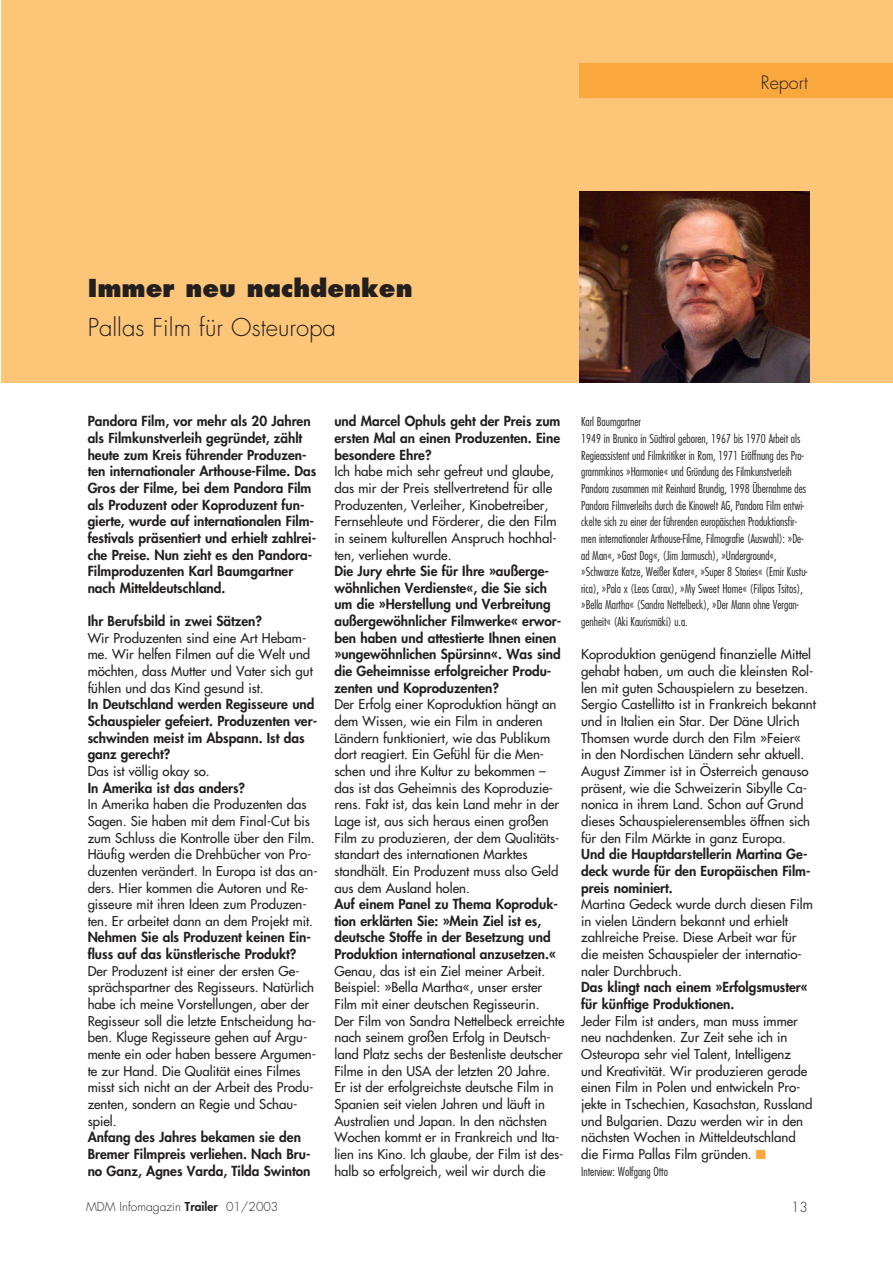
<style>
.page{position:relative;width:893px;height:1263px;background:#fff}
.page>*{position:absolute;margin:0;border:0;box-sizing:border-box;transform-origin:0 0}
.t1{font:300 24px "Futura";color:#231f1f}
.t2{font:800 24px "Futura";color:#231f1f}
.t3{font:300 18px "Futura";color:#231f1f}
.t4{font:800 13.5px/16.6px "Futura";color:#231f1f}
.t5{font:300 13.5px "Futura";color:#231f1f}
.t6{font:13.2px/16.6px "Futura";color:#231f1f}
.t7{font:300 condensed 12px/16.6px "Futura";color:#231f1f}
.t8{font:300 12px "Futura";color:#231f1f}
.s1{color:#faa73e}
.s2{font-weight:800}
</style>
<div class="page">
<div style="left:1px;top:0;width:891px;height:383px;background:#fdc578"></div>
<div style="left:579px;top:64px;width:313px;height:34px;background:#faa73e"></div>
<img style="left:579px;top:191px;width:230px;height:192px">
<h2 class="t3" style="left:760px;top:74px;width:48px">Report</h2>
<h1 class="t2" style="left:88px;top:278px;width:326px">Immer neu nachdenken</h1>
<h1 class="t1" style="left:88px;top:317px;width:250px">Pallas Film für Osteuropa</h1>
<p class="t4" style="left:88px;top:414px;width:230px">Pandora Film, vor mehr als 20 Jahren als Filmkunstverleih gegründet, zählt heute zum Kreis führender Produzen&shy;ten internationaler Arthouse-Filme. Das Gros der Filme, bei dem Pandora Film als Produzent oder Koproduzent fun&shy;gierte, wurde auf internationalen Film&shy;festivals präsentiert und erhielt zahlrei&shy;che Preise. Nun zieht es den Pandora-Filmproduzenten Karl Baumgartner nach Mitteldeutschland.</p>
<p class="t4" style="left:88px;top:614px;width:176px">Ihr Berufsbild in zwei Sätzen?</p>
<p class="t6" style="left:88px;top:630px;width:227px">Wir Produzenten sind eine Art Hebam&shy;me. Wir helfen Filmen auf die Welt und möchten, dass Mutter und Vater sich gut fühlen und das Kind gesund ist.</p>
<p class="t4" style="left:88px;top:697px;width:231px">In Deutschland werden Regisseure und<br>Schauspieler gefeiert. Produzenten ver&shy;schwinden meist im Abspann. Ist das ganz gerecht?</p>
<p class="t6" style="left:88px;top:764px;width:124px">Das ist völlig okay so.</p>
<p class="t4" style="left:88px;top:780px;width:159px">In Amerika ist das anders?</p>
<p class="t6" style="left:88px;top:797px;width:231px">In Amerika haben die Produzenten das Sagen. Sie haben mit dem Final-Cut bis zum Schluss die Kontrolle über den Film.<br>Häufig werden die Drehbücher von Pro&shy;duzenten verändert. In Europa ist das an&shy;ders. Hier kommen die Autoren und Re&shy;gisseure mit ihren Ideen zum Produzen&shy;ten. Er arbeitet dann an dem Projekt mit.</p>
<p class="t4" style="left:88px;top:930px;width:225px">Nehmen Sie als Produzent keinen Ein&shy;fluss auf das künstlerische Produkt?</p>
<p class="t6" style="left:88px;top:963px;width:230px">Der Produzent ist einer der ersten Ge&shy;sprächspartner des Regisseurs. Natürlich habe ich meine Vorstellungen, aber der Regisseur soll die letzte Entscheidung ha&shy;ben. Kluge Regisseure gehen auf Argu&shy;mente ein oder haben bessere Argumen&shy;te zur Hand. Die Qualität eines Filmes misst sich nicht an der Arbeit des Produ&shy;zenten, sondern an Regie und Schau&shy;spiel.</p>
<p class="t4" style="left:88px;top:1130px;width:224px">Anfang des Jahres bekamen sie den<br>Bremer Filmpreis verliehen. Nach Bru&shy;no Ganz, Agnes Varda, Tilda Swinton</p>
<p class="t4" style="left:334px;top:414px;width:227px;text-align:justify">und Marcel Ophuls geht der Preis zum ersten Mal an einen Produzenten. Eine besondere Ehre?</p>
<p class="t6" style="left:334px;top:464px;width:224px">Ich habe mich sehr gefreut und glaube, das mir der Preis stellvertretend für alle Produzenten, Verleiher, Kinobetreiber, Fernsehleute und Förderer, die den Film in seinem kulturellen Anspruch hochhal&shy;ten, verliehen wurde.</p>
<p class="t4" style="left:334px;top:564px;width:228px">Die Jury ehrte Sie für Ihre »außerge&shy;wöhnlichen Verdienste«, die Sie sich um die »Herstellung und Verbreitung außergewöhnlicher Filmwerke« erwor&shy;ben haben und attestierte Ihnen einen »ungewöhnlichen Spürsinn«. Was sind die Geheimnisse erfolgreicher Produ&shy;zenten und Koproduzenten?</p>
<p class="t6" style="left:334px;top:697px;width:226px">Der Erfolg einer Koproduktion hängt an dem Wissen, wie ein Film in anderen Ländern funktioniert, wie das Publikum dort reagiert. Ein Gefühl für die Men&shy;schen und ihre Kultur zu bekommen – das ist das Geheimnis des Koproduzie&shy;rens. Fakt ist, das kein Land mehr in der Lage ist, aus sich heraus einen großen Film zu produzieren, der dem Qualitäts&shy;standart des internationen Marktes standhält. Ein Produzent muss also Geld aus dem Ausland holen.</p>
<p class="t4" style="left:334px;top:897px;width:225px">Auf einem Panel zu Thema Koproduk&shy;tion erklärten Sie: »Mein Ziel ist es, deutsche Stoffe in der Besetzung und Produktion international anzusetzen.«</p>
<p class="t6" style="left:334px;top:963px;width:232px">Genau, das ist ein Ziel meiner Arbeit.<br>Beispiel: »Bella Martha«, unser erster Film mit einer deutschen Regisseurin.<br>Der Film von Sandra Nettelbeck erreichte nach seinem großen Erfolg in Deutsch&shy;land Platz sechs der Bestenliste deutscher Filme in den USA der letzten 20 Jahre.<br>Er ist der erfolgreichste deutsche Film in Spanien seit vielen Jahren und läuft in Australien und Japan. In den nächsten Wochen kommt er in Frankreich und Ita&shy;lien ins Kino. Ich glaube, der Film ist des&shy;halb so erfolgreich, weil wir durch die</p>
<p class="t7" style="left:581px;top:414px;width:228px">Karl Baumgartner<br>1949 in Brunico in Südtirol geboren, 1967 bis 1970 Arbeit als Regieassistent und Filmkritiker in Rom, 1971 Eröffnung des Pro&shy;grammkinos »Harmonie« und Gründung des Filmkunstverleih Pandora zusammen mit Reinhard Brundig, 1998 Übernahme des Pandora Filmverleihs durch die Kinowelt AG, Pandora Film entwi&shy;ckelte sich zu einer der führenden europäischen Produktionsfir&shy;men internationaler Arthouse-Filme, Filmografie (Auswahl): »De&shy;ad Man«, »Gost Dog«, (Jim Jarmusch), »Underground«, »Schwarze Katze, Weißer Kater«, »Super 8 Stories« (Emir Kustu&shy;rica), »Pola x (Leos Carax), »My Sweet Home« (Filipos Tsitos), »Bella Martha« (Sandra Nettelbeck), »Der Mann ohne Vergan&shy;genheit« (Aki Kaurismäki) u.a.</p>
<p class="t6" style="left:581px;top:647px;width:236px">Koproduktion genügend finanzielle Mittel gehabt haben, um auch die kleinsten Rol&shy;len mit guten Schauspielern zu besetzen.<br>Sergio Castellitto ist in Frankreich bekannt und in Italien ein Star. Der Däne Ulrich Thomsen wurde durch den Film »Feier«<br>in den Nordischen Ländern sehr aktuell.<br>August Zimmer ist in Österreich genauso präsent, wie die Schweizerin Sibylle Ca&shy;nonica in ihrem Land. Schon auf Grund dieses Schauspielerensembles öffnen sich für den Film Märkte in ganz Europa.</p>
<p class="t4" style="left:581px;top:847px;width:231px">Und die Hauptdarstellerin Martina Ge&shy;deck wurde für den Europäischen Film&shy;preis nominiert.</p>
<p class="t6" style="left:581px;top:897px;width:233px">Martina Gedeck wurde durch diesen Film in vielen Ländern bekannt und erhielt zahlreiche Preise. Diese Arbeit war für die meisten Schauspieler der internatio&shy;naler Durchbruch.</p>
<p class="t4" style="left:581px;top:980px;width:228px">Das klingt nach einem »Erfolgsmuster« für künftige Produktionen.</p>
<p class="t6" style="left:581px;top:1013px;width:233px">Jeder Film ist anders, man muss immer neu nachdenken. Zur Zeit sehe ich in Osteuropa sehr viel Talent, Intelligenz und Kreativität. Wir produzieren gerade einen Film in Polen und entwickeln Pro&shy;jekte in Tschechien, Kasachstan, Russland und Bulgarien. Dazu werden wir in den nächsten Wochen in Mitteldeutschland die Firma Pallas Film gründen. <span class="s1">■</span></p>
<p class="t7" style="left:581px;top:1164px;width:88px">Interview: Wolfgang Otto</p>
<p class="t8" style="left:86px;top:1201px;width:194px">MDM Infomagazin <span class="s2">Trailer</span> 01/2003</p>
<p class="t5" style="left:791px;top:1201px;width:18px">13</p>
</div>
